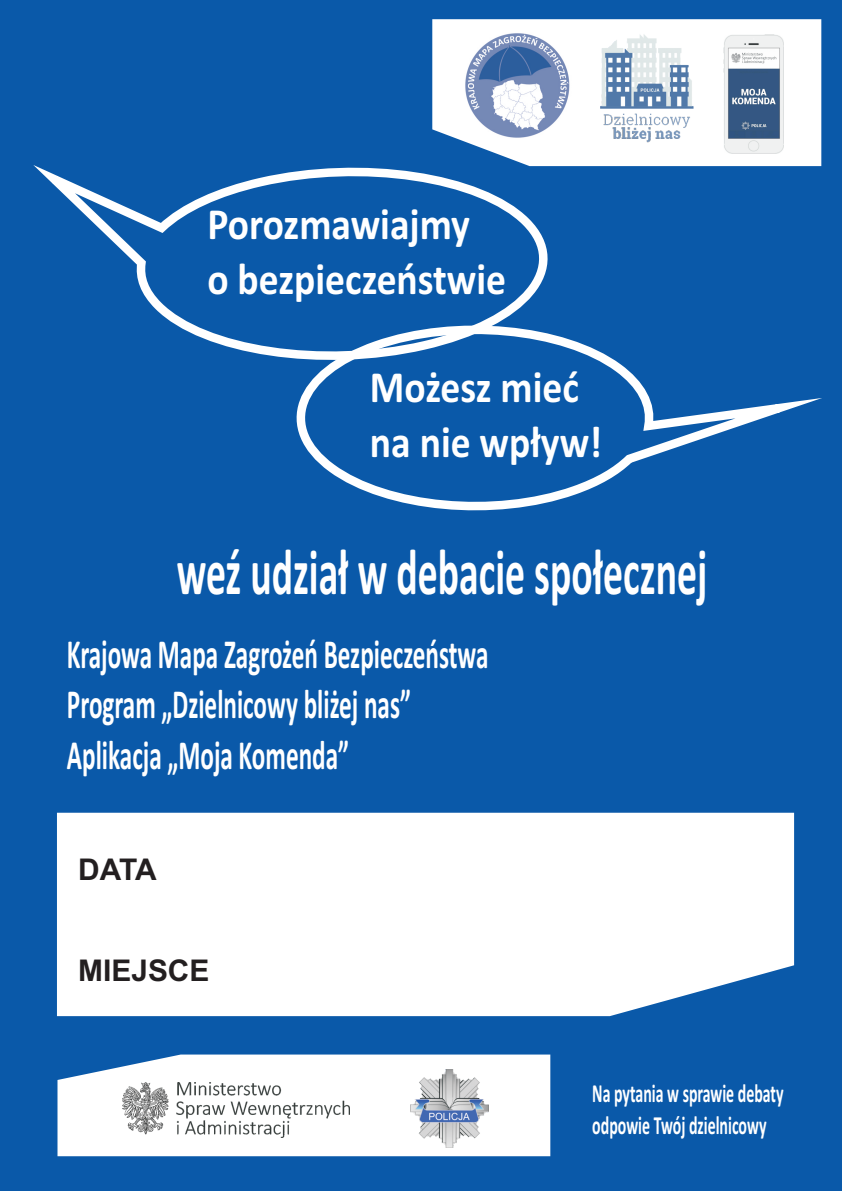
<style>
.page{position:relative;width:842px;height:1191px;background:#0a59a9}
.page>*{position:absolute;margin:0;border:0;box-sizing:border-box;transform-origin:0 0}
.t1{font:700 65.5px "Calibri";color:#fff;scale:.61 1}
.t2{font:700 44.8px/54.6px "Calibri";color:#fff;scale:.88 1}
.t3{font:700 41.5px/50.7px "Calibri";color:#fff;scale:.61 1}
.t4{font:700 29.9px "Arial";color:#231f20}
.t5{font:700 26.2px/31.9px "Calibri";color:#fff;scale:.61 1}
</style>
<div class="page">
<div style="left:57px;top:812px;width:737px;height:204px;background:#fff"></div>
<svg style="left:296px;top:344px;width:526px;height:167px"></svg>
<svg style="left:33px;top:165px;width:550px;height:214px"></svg>
<svg style="left:432px;top:19px;width:389px;height:147px;background:#eaf0f7"></svg>
<img style="left:462px;top:31px;width:110px;height:107px">
<img style="left:582px;top:23px;width:129px;height:129px">
<div style="left:57px;top:1054px;width:493px;height:102px;background:#fff"></div>
<img style="left:410px;top:1069px;width:78px;height:78px">
<img style="left:122px;top:1082px;width:228px;height:55px">
<img style="left:723px;top:35px;width:60px;height:118px">
<p class="t2" style="left:207px;top:200px;width:341px">Porozmawiajmy<br>o bezpieczeñstwie</p>
<p class="t2" style="left:370px;top:364px;width:265px">Mo¿esz mieæ na nie wp³yw!</p>
<h1 class="t1" style="left:177px;top:544px;width:871px">weŸ udzia³ w debacie spo³ecznej</h1>
<p class="t3" style="left:67px;top:632px;width:693px">Krajowa Mapa Zagro¿eñ Bezpieczeñstwa<br>Program „Dzielnicowy bli¿ej nas”<br>Aplikacja „Moja Komenda”</p>
<p class="t4" style="left:78px;top:858px;width:80px">DATA</p>
<p class="t4" style="left:78px;top:959px;width:133px">MIEJSCE</p>
<p class="t5" style="left:592px;top:1079px;width:315px">Na pytania w sprawie debaty odpowie Twój dzielnicowy</p>
</div>
